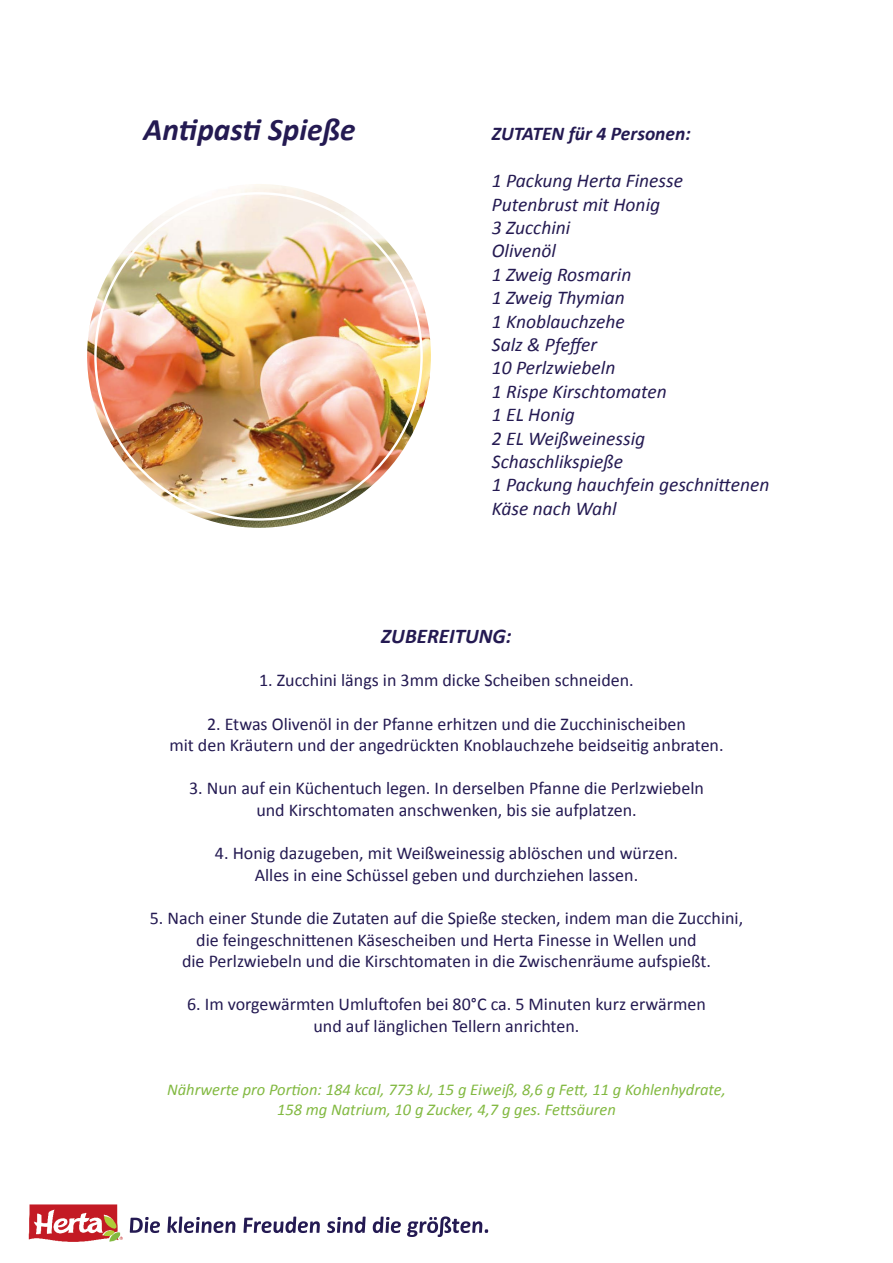
<style>
.page{position:relative;width:893px;height:1263px;background:#fff}
.page>*{position:absolute;margin:0;border:0;box-sizing:border-box;transform-origin:0 0}
.t1{font:italic 700 31.5px "Calibri";color:#241a52}
.t2{font:italic 700 21px "Calibri";color:#241a52}
.t3{font:italic 19.5px/23.4px "Calibri";color:#241a52}
.t4{font:italic 700 19.5px "Calibri";color:#241a52}
.t5{font:18px/21.6px "Calibri";color:#241a52;text-align:center}
.t6{font:italic 16.5px/19.8px "Calibri";color:#82b941;text-align:center}
</style>
<div class="page">
<img style="left:87px;top:184px;width:344px;height:344px;border-radius:172px">
<svg style="left:130px;top:1216px;width:358px;height:21px"></svg>
<img style="left:28px;top:1204px;width:95px;height:38px">
<h1 class="t1" style="left:143px;top:110px;width:214px">Antipasti Spieße</h1>
<p class="t4" style="left:492px;top:122px;width:200px">ZUTATEN für 4 Personen:</p>
<p class="t3" style="left:492px;top:168px;width:279px">1 Packung Herta Finesse<br>Putenbrust mit Honig<br>3 Zucchini<br>Olivenöl<br>1 Zweig Rosmarin<br>1 Zweig Thymian<br>1 Knoblauchzehe<br>Salz &amp; Pfeffer<br>10 Perlzwiebeln<br>1 Rispe Kirschtomaten<br>1 EL Honig<br>2 EL Weißweinessig<br>Schaschlikspieße<br>1 Packung hauchfein geschnittenen<br>Käse nach Wahl</p>
<p class="t2" style="left:381px;top:623px;width:132px">ZUBEREITUNG:</p>
<p class="t5" style="left:259px;top:670px;width:376px">1. Zucchini längs in 3mm dicke Scheiben schneiden.</p>
<p class="t5" style="left:169px;top:713px;width:556px">2. Etwas Olivenöl in der Pfanne erhitzen und die Zucchinischeiben<br>mit den Kräutern und der angedrückten Knoblauchzehe beidseitig anbraten.</p>
<p class="t5" style="left:189px;top:778px;width:516px">3. Nun auf ein Küchentuch legen. In derselben Pfanne die Perlzwiebeln und Kirschtomaten anschwenken, bis sie aufplatzen.</p>
<p class="t5" style="left:215px;top:842px;width:465px">4. Honig dazugeben, mit Weißweinessig ablöschen und würzen.<br>Alles in eine Schüssel geben und durchziehen lassen.</p>
<p class="t5" style="left:150px;top:907px;width:595px">5. Nach einer Stunde die Zutaten auf die Spieße stecken, indem man die Zucchini, die feingeschnittenen Käsescheiben und Herta Finesse in Wellen und<br>die Perlzwiebeln und die Kirschtomaten in die Zwischenräume aufspießt.</p>
<p class="t5" style="left:187px;top:994px;width:520px">6. Im vorgewärmten Umluftofen bei 80°C ca. 5 Minuten kurz erwärmen und auf länglichen Tellern anrichten.</p>
<p class="t6" style="left:167px;top:1079px;width:560px">Nährwerte pro Portion: 184 kcal, 773 kJ, 15 g Eiweiß, 8,6 g Fett, 11 g Kohlenhydrate,<br>158 mg Natrium, 10 g Zucker, 4,7 g ges. Fettsäuren</p>
</div>
